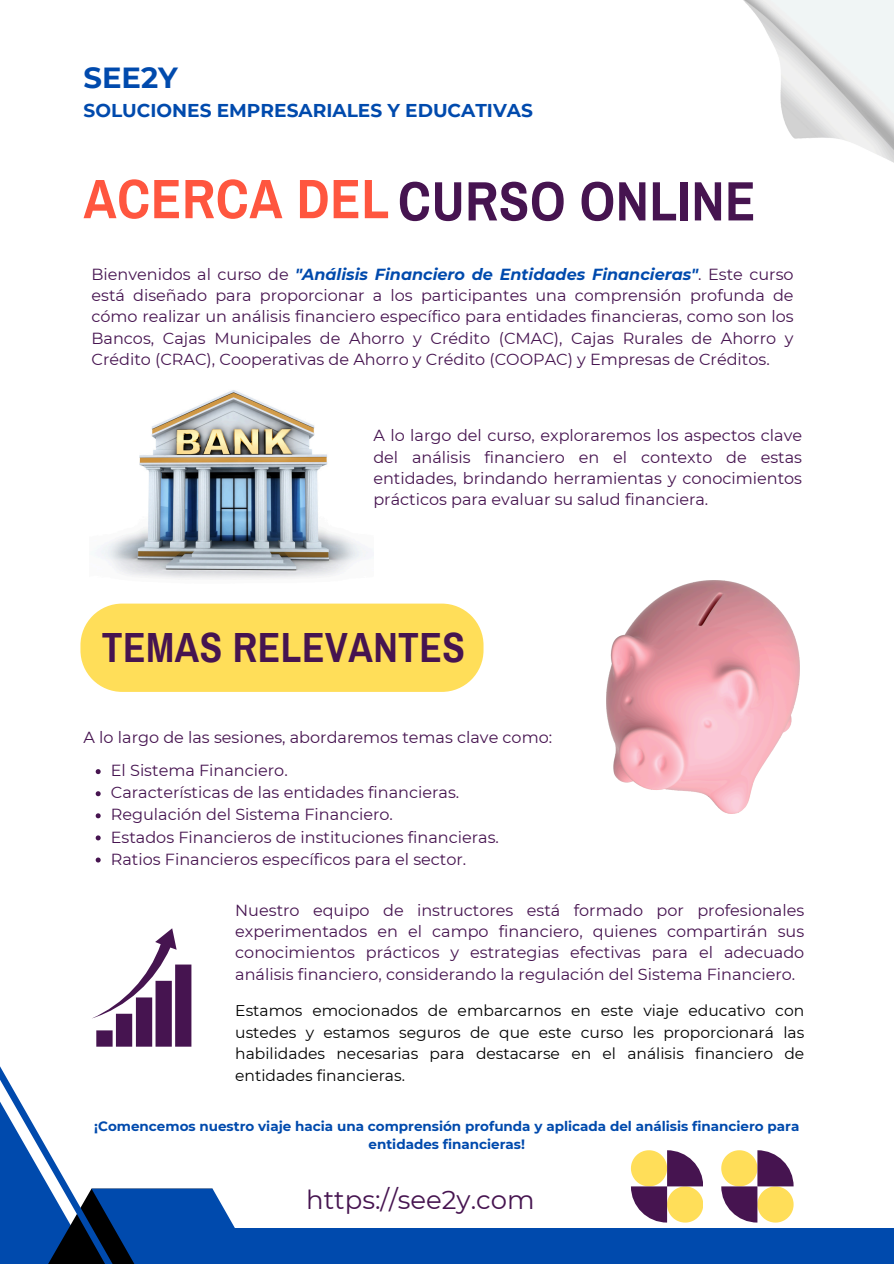
<style>
.page{position:relative;width:894px;height:1264px;background:#fff}
.page>*{position:absolute;margin:0;border:0;box-sizing:border-box;transform-origin:0 0}
.t1{font:700 55.65px "Archivo Narrow";letter-spacing:.015em;color:#461450}
.t2{font:700 55.65px "Archivo Narrow";letter-spacing:.015em;color:#ff563f}
.t3{font:700 41.25px "Archivo Narrow";letter-spacing:.015em;color:#461450}
.t4{font:700 29.1px "Montserrat";color:#004aad}
.t5{font:25.95px "Montserrat";color:#461450}
.t6{font:700 18.6px "Montserrat";color:#004aad}
.t7{font:16.05px/21.3px "Montserrat";color:#461450;text-align:justify}
.t8{font:15.45px/21.3px "Montserrat";color:#000;text-align:justify}
.t9{font:700 13.5px/18px "Montserrat";color:#004aad;text-align:center}
.s1{font-weight:700;font-style:italic;color:#004aad}
</style>
<div class="page">
<svg style="left:721px;top:1150px;width:72px;height:72px"></svg>
<svg style="left:630px;top:1150px;width:72px;height:72px"></svg>
<div style="left:80px;top:603px;width:403px;height:89px;background:#ffde59"></div>
<svg style="left:0;top:928px;width:235px;height:335px"></svg>
<div style="left:182px;top:1228px;width:711px;height:35px;background:#004aad"></div>
<img style="left:743px;top:0;width:150px;height:162px">
<img style="left:100px;top:390px;width:269px;height:189px">
<img style="left:606px;top:580px;width:193px;height:233px">
<svg style="left:96px;top:769px;width:5px;height:5px"></svg>
<svg style="left:96px;top:791px;width:5px;height:5px"></svg>
<svg style="left:96px;top:813px;width:5px;height:5px"></svg>
<svg style="left:96px;top:835px;width:5px;height:5px"></svg>
<svg style="left:96px;top:857px;width:5px;height:5px"></svg>
<h1 class="t4" style="left:83px;top:60px;width:96px">SEE2Y</h1>
<h1 class="t6" style="left:83px;top:99px;width:450px">SOLUCIONES EMPRESARIALES Y EDUCATIVAS</h1>
<p class="t2" style="left:83px;top:169px;width:307px">ACERCA DEL</p>
<h4 class="t1" style="left:398px;top:171px;width:359px">CURSO ONLINE</h4>
<p class="t7" style="left:91px;top:263px;width:703px">Bienvenidos al curso de <span class="s1">"Análisis Financiero de Entidades Financieras"</span>. Este curso está diseñado para proporcionar a los participantes una comprensión profunda de cómo realizar un análisis financiero específico para entidades financieras, como son los Bancos, Cajas Municipales de Ahorro y Crédito (CMAC), Cajas Rurales de Ahorro y Crédito (CRAC), Cooperativas de Ahorro y Crédito (COOPAC) y Empresas de Créditos.</p>
<p class="t7" style="left:373px;top:425px;width:430px">A lo largo del curso, exploraremos los aspectos clave del análisis financiero en el contexto de estas entidades, brindando herramientas y conocimientos prácticos para evaluar su salud financiera.</p>
<h5 class="t3" style="left:102px;top:625px;width:364px">TEMAS RELEVANTES</h5>
<h2 class="t7" style="left:83px;top:726px;width:470px">A lo largo de las sesiones, abordaremos temas clave como:</h2>
<h5 class="t7" style="left:111px;top:759px;width:178px">El Sistema Financiero.</h5>
<p class="t7" style="left:111px;top:782px;width:350px">Características de las entidades financieras.</p>
<p class="t7" style="left:111px;top:804px;width:283px">Regulación del Sistema Financiero.</p>
<p class="t7" style="left:111px;top:826px;width:389px">Estados Financieros de instituciones financieras.</p>
<p class="t7" style="left:111px;top:848px;width:357px">Ratios Financieros específicos para el sector.</p>
<p class="t7" style="left:235px;top:899px;width:570px">Nuestro equipo de instructores está formado por profesionales experimentados en el campo financiero, quienes compartirán sus conocimientos prácticos y estrategias efectivas para el adecuado análisis financiero, considerando la regulación del Sistema Financiero.</p>
<p class="t8" style="left:235px;top:1000px;width:570px">Estamos emocionados de embarcarnos en este viaje educativo con ustedes y estamos seguros de que este curso les proporcionará las habilidades necesarias para destacarse en el análisis financiero de entidades financieras.</p>
<h5 class="t9" style="left:94px;top:1116px;width:706px">¡Comencemos nuestro viaje hacia una comprensión profunda y aplicada del análisis financiero para entidades financieras!</h5>
<h5 class="t5" style="left:306px;top:1184px;width:230px">https://see2y.com</h5>
</div>
